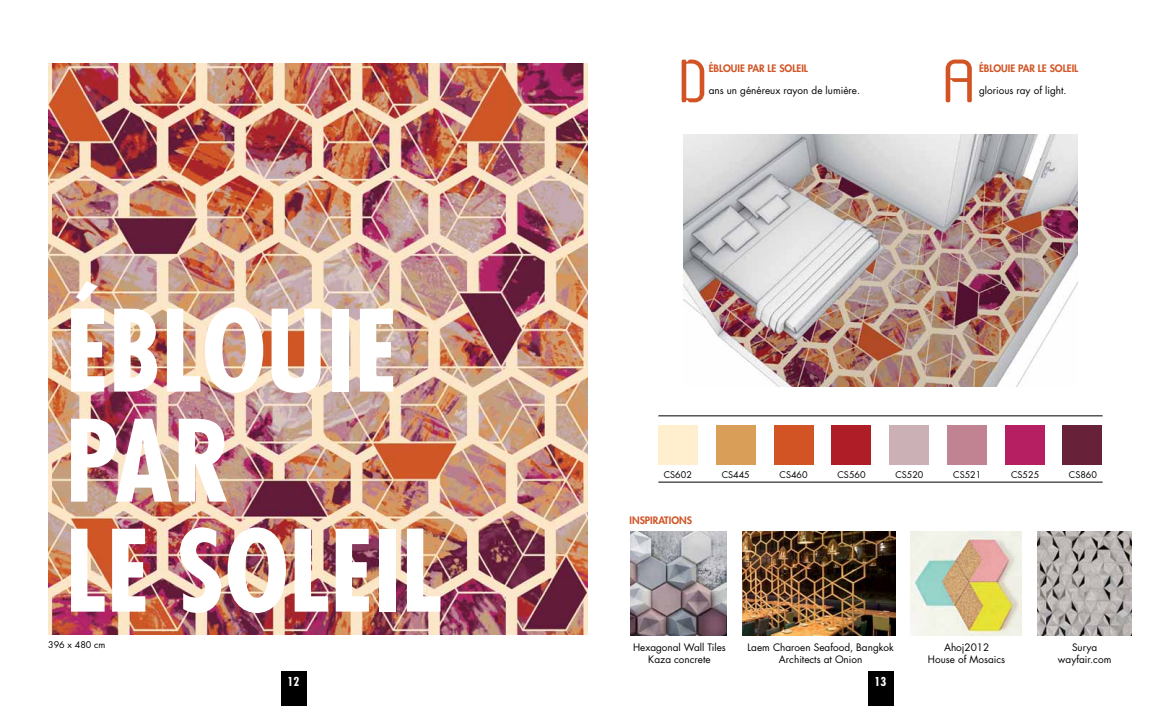
<style>
.page{position:relative;width:1174px;height:706px;background:#fff}
.page>*{position:absolute;margin:0;border:0;box-sizing:border-box;transform-origin:0 0}
.t1{font:700 condensed 110px/110px "Futura";color:#fff}
.t2{font:62px "Sabatica";color:#d25425}
.t3{font:700 condensed 12px "Futura";color:#fff}
.t4{font:10px/12px "Futura";color:#000;text-align:center}
.t5{font:800 10px "Futura";color:#d25425}
.t6{font:9px "Futura";color:#000}
</style>
<div class="page">
<img style="left:48px;top:64px;width:539px;height:570px">
<div style="left:280px;top:671px;width:26px;height:35px;background:#000"></div>
<div style="left:867px;top:671px;width:26px;height:35px;background:#000"></div>
<img style="left:683px;top:135px;width:394px;height:251px">
<img style="left:1037px;top:531px;width:94px;height:105px">
<img style="left:630px;top:531px;width:96px;height:105px">
<img style="left:743px;top:532px;width:152px;height:104px">
<img style="left:910px;top:532px;width:111px;height:104px">
<hr style="left:658px;top:415px;width:444px;height:1px;background:#000">
<hr style="left:658px;top:482px;width:444px;height:1px;background:#000">
<div style="left:658px;top:425px;width:40px;height:40px;background:#ffefcf"></div>
<div style="left:716px;top:425px;width:39px;height:40px;background:#d99f59"></div>
<div style="left:774px;top:425px;width:39px;height:40px;background:#d25425"></div>
<div style="left:831px;top:425px;width:40px;height:40px;background:#af1e27"></div>
<div style="left:889px;top:425px;width:40px;height:40px;background:#cbb1b6"></div>
<div style="left:947px;top:425px;width:39px;height:40px;background:#c18392"></div>
<div style="left:1005px;top:425px;width:39px;height:40px;background:#b61f61"></div>
<div style="left:1062px;top:425px;width:40px;height:40px;background:#672239"></div>
<h1 class="t1" style="left:65px;top:295px;width:378px">ÉBLOUIE<br>PAR<br>LE SOLEIL</h1>
<p class="t6" style="left:48px;top:639px;width:59px">396 x 480 cm</p>
<h2 class="t2" style="left:676px;top:46px;width:35px">d</h2>
<p class="t5" style="left:708px;top:61px;width:28px">ÉBLOUIE</p>
<p class="t5" style="left:748px;top:61px;width:7px">PAR</p>
<p class="t5" style="left:767px;top:61px;width:30px">LE SOLEIL</p>
<p class="t4" style="left:708px;top:84px;width:153px">ans un généreux rayon de lumière.</p>
<h2 class="t2" style="left:940px;top:46px;width:38px">A</h2>
<p class="t5" style="left:979px;top:61px;width:28px">ÉBLOUIE</p>
<p class="t5" style="left:1018px;top:61px;width:7px">PAR</p>
<p class="t5" style="left:1038px;top:61px;width:30px">LE SOLEIL</p>
<p class="t4" style="left:979px;top:84px;width:89px">glorious ray of light.</p>
<p class="t6" style="left:664px;top:468px;width:30px">CS602</p>
<p class="t6" style="left:721px;top:468px;width:30px">CS445</p>
<p class="t6" style="left:779px;top:468px;width:30px">CS460</p>
<p class="t6" style="left:837px;top:468px;width:30px">CS560</p>
<p class="t6" style="left:895px;top:468px;width:30px">CS520</p>
<p class="t6" style="left:953px;top:468px;width:30px">CS521</p>
<p class="t6" style="left:1011px;top:468px;width:30px">CS525</p>
<p class="t6" style="left:1069px;top:468px;width:30px">CS860</p>
<p class="t5" style="left:629px;top:514px;width:9px">INSPIRATI</p>
<p class="t5" style="left:671px;top:514px;width:15px">ONS</p>
<p class="t4" style="left:633px;top:641px;width:94px">Hexagonal Wall Tiles<br>Kaza concrete</p>
<p class="t4" style="left:747px;top:641px;width:148px">Laem Charoen Seafood, Bangkok<br>Architects at Onion</p>
<p class="t4" style="left:928px;top:641px;width:79px">Ahoj2012<br>House of Mosaics</p>
<p class="t4" style="left:1058px;top:641px;width:55px">Surya wayfair.com</p>
<p class="t3" style="left:288px;top:674px;width:13px">12</p>
<p class="t3" style="left:874px;top:674px;width:13px">13</p>
</div>
